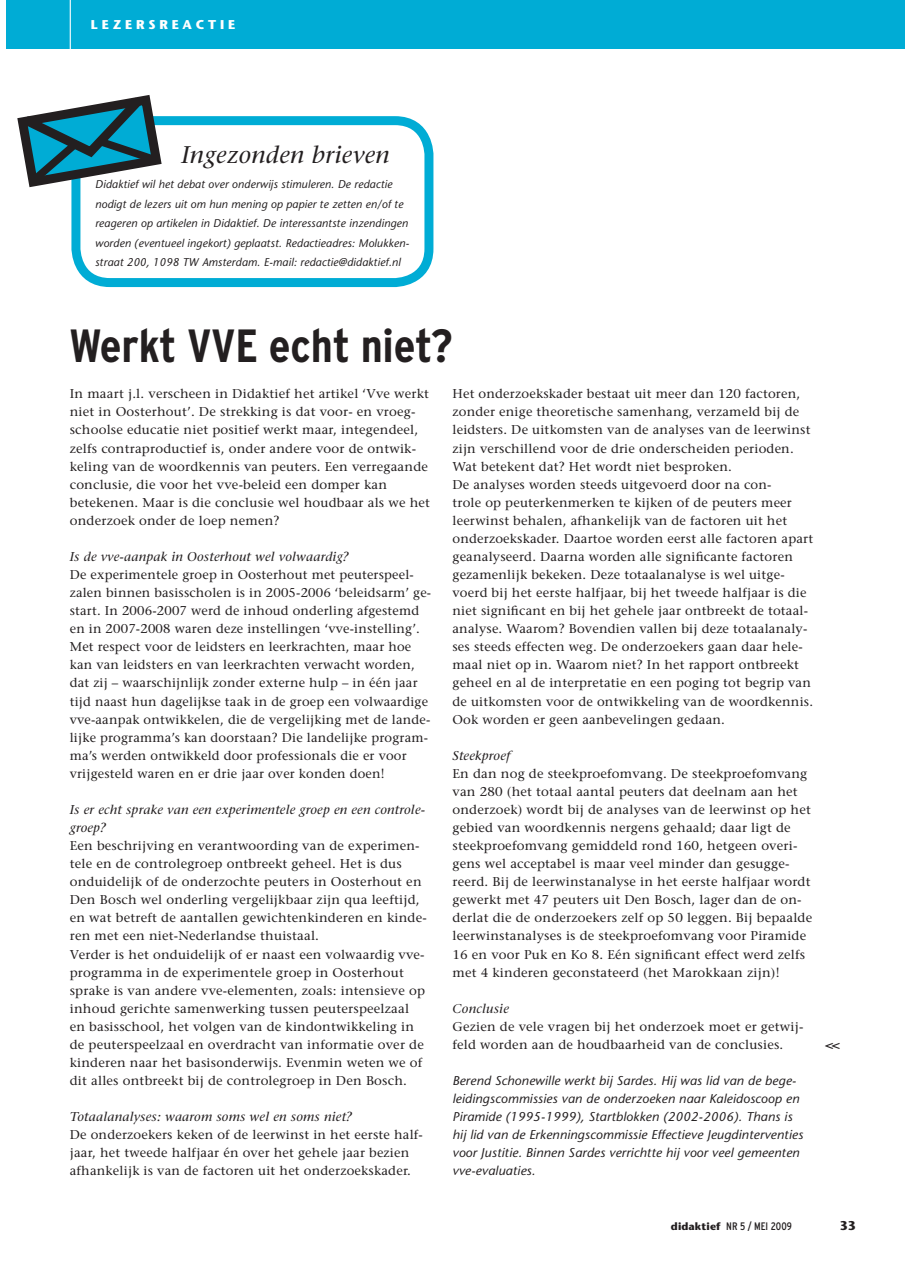
<style>
.page{position:relative;width:905px;height:1275px;background:#fff}
.page>*{position:absolute;margin:0;border:0;box-sizing:border-box;transform-origin:0 0}
.t1{font:700 condensed 46.5px "Interstate";letter-spacing:-.005em;color:#231f20}
.t2{font:italic 24px "Stone Serif";letter-spacing:.015em;color:#231f20}
.t3{font:12.75px/18px "Stone Serif";letter-spacing:.015em;color:#231f20}
.t4{font:italic 12.75px/18px "Stone Sans";letter-spacing:.01em;color:#231f20}
.t5{font:italic 12.75px/18px "Stone Serif";letter-spacing:.015em;color:#231f20}
.t6{font:700 12.75px "Stone Sans";letter-spacing:.3em;color:#fff}
.t7{font:700 12.75px "Stone Sans";color:#231f20}
.t8{font:700 12px "Stone Sans";color:#231f20;scale:1.25 1}
.t9{font:italic 11.25px/19.5px "Stone Sans";letter-spacing:.01em;color:#231f20}
.t10{font:condensed 10.8px "Interstate";letter-spacing:.005em;color:#231f20}
.s1{font-family:"Stone Sans";font-weight:700;font-stretch:normal;font-size:10.5px}
</style>
<div class="page">
<div style="left:6px;top:0;width:899px;height:49px;background:#00acd5"></div>
<hr style="left:70px;top:0;width:1px;height:58px;background:#fff">
<div style="left:71px;top:116px;width:362px;height:171px;border:9px solid #00acd5;border-radius:34px"></div>
<svg style="left:17px;top:95px;width:150px;height:97px"></svg>
<p class="t6" style="left:91px;top:17px;width:146px">LEZERSREACTIE</p>
<h2 class="t2" style="left:181px;top:141px;width:210px">Ingezonden brieven</h2>
<p class="t9" style="left:95px;top:174px;width:315px">Didaktief wil het debat over onderwijs stimuleren. De redactie no-digt de lezers uit om hun mening op papier te zetten en/of te reageren op artikelen in Didaktief. De interessantste inzendingen worden (eventueel ingekort) geplaatst. Redactieadres: Molukken&shy;straat 200, 1098 TW Amsterdam. E-mail: redactie@didaktief.nl</p>
<h1 class="t1" style="left:70px;top:320px;width:385px">Werkt VVE echt niet?</h1>
<p class="t3" style="left:70px;top:385px;width:362px">In maart j.l. verscheen in Didaktief het artikel ‘Vve werkt niet in Oosterhout’. De strekking is dat voor- en vroeg&shy;schoolse educatie niet positief werkt maar, integendeel, zelfs contraproductief is, onder andere voor de ontwik&shy;keling van de woordkennis van peuters. Een verregaande conclusie, die voor het vve-beleid een domper kan betekenen. Maar is die conclusie wel houdbaar als we het onderzoek onder de loep nemen?</p>
<p class="t5" style="left:70px;top:548px;width:281px">Is de vve-aanpak in Oosterhout wel volwaardig?</p>
<p class="t3" style="left:70px;top:566px;width:363px">De experimentele groep in Oosterhout met peuterspeel&shy;zalen binnen basisscholen is in 2005-2006 ‘beleidsarm’ ge&shy;start. In 2006-2007 werd de inhoud onderling afgestemd en in 2007-2008 waren deze instellingen ‘vve-instelling’.<br>Met respect voor de leidsters en leerkrachten, maar hoe kan van leidsters en van leerkrachten verwacht worden, dat zij – waarschijnlijk zonder externe hulp – in één jaar tijd naast hun dagelijkse taak in de groep een volwaardige vve-aanpak ontwikkelen, die de vergelijking met de lande&shy;lijke programma’s kan doorstaan? Die landelijke program&shy;ma’s werden ontwikkeld door professionals die er voor vrijgesteld waren en er drie jaar over konden doen!</p>
<p class="t5" style="left:70px;top:801px;width:357px">Is er echt sprake van een experimentele groep en een controle&shy;groep?</p>
<p class="t3" style="left:70px;top:837px;width:359px">Een beschrijving en verantwoording van de experimen&shy;tele en de controlegroep ontbreekt geheel. Het is dus onduidelijk of de onderzochte peuters in Oosterhout en Den Bosch wel onderling vergelijkbaar zijn qua leeftijd, en wat betreft de aantallen gewichtenkinderen en kinde&shy;ren met een niet-Nederlandse thuistaal.<br>Verder is het onduidelijk of er naast een volwaardig vve&shy;programma in de experimentele groep in Oosterhout sprake is van andere vve-elementen, zoals: intensieve op inhoud gerichte samenwerking tussen peuterspeelzaal en basisschool, het volgen van de kindontwikkeling in de peuterspeelzaal en overdracht van informatie over de kinderen naar het basisonderwijs. Evenmin weten we of dit alles ontbreekt bij de controlegroep in Den Bosch.</p>
<p class="t5" style="left:70px;top:1108px;width:284px">Totaalanalyses: waarom soms wel en soms niet?</p>
<p class="t3" style="left:70px;top:1126px;width:355px">De onderzoekers keken of de leerwinst in het eerste half&shy;jaar, het tweede halfjaar én over het gehele jaar bezien afhankelijk is van de factoren uit het onderzoekskader.</p>
<p class="t3" style="left:452px;top:385px;width:362px">Het onderzoekskader bestaat uit meer dan 120 factoren, zonder enige theoretische samenhang, verzameld bij de leidsters. De uitkomsten van de analyses van de leerwinst zijn verschillend voor de drie onderscheiden perioden.<br>Wat betekent dat? Het wordt niet besproken.<br>De analyses worden steeds uitgevoerd door na con-<br>trole op peuterkenmerken te kijken of de peuters meer leerwinst behalen, afhankelijk van de factoren uit het onderzoekskader. Daartoe worden eerst alle factoren apart geanalyseerd. Daarna worden alle significante factoren gezamenlijk bekeken. Deze totaalanalyse is wel uitge&shy;voerd bij het eerste halfjaar, bij het tweede halfjaar is die niet significant en bij het gehele jaar ontbreekt de totaal&shy;analyse. Waarom? Bovendien vallen bij deze totaalanaly&shy;ses steeds effecten weg. De onderzoekers gaan daar hele&shy;maal niet op in. Waarom niet? In het rapport ontbreekt geheel en al de interpretatie en een poging tot begrip van de uitkomsten voor de ontwikkeling van de woordkennis.<br>Ook worden er geen aanbevelingen gedaan.</p>
<p class="t5" style="left:452px;top:746px;width:59px">Steekproef</p>
<p class="t3" style="left:452px;top:764px;width:361px">En dan nog de steekproefomvang. De steekproefomvang van 280 (het totaal aantal peuters dat deelnam aan het onderzoek) wordt bij de analyses van de leerwinst op het gebied van woordkennis nergens gehaald; daar ligt de steekproefomvang gemiddeld rond 160, hetgeen overi&shy;gens wel acceptabel is maar veel minder dan gesugge&shy;reerd. Bij de leerwinstanalyse in het eerste halfjaar wordt gewerkt met 47 peuters uit Den Bosch, lager dan de on&shy;derlat die de onderzoekers zelf op 50 leggen. Bij bepaalde leerwinstanalyses is de steekproefomvang voor Piramide 16 en voor Puk en Ko 8. Eén significant effect werd zelfs met 4 kinderen geconstateerd (het Marokkaan zijn)!</p>
<p class="t5" style="left:452px;top:999px;width:58px">Conclusie</p>
<p class="t3" style="left:452px;top:1017px;width:353px">Gezien de vele vragen bij het onderzoek moet er getwij&shy;feld worden aan de houdbaarheid van de conclusies.</p>
<p class="t4" style="left:452px;top:1072px;width:352px">Berend Schonewille werkt bij Sardes. Hij was lid van de bege&shy;leidingscommissies van de onderzoeken naar Kaleidoscoop en Piramide (1995-1999), Startblokken (2002-2006). Thans is hij lid van de Erkenningscommissie Effectieve Jeugdinterventies voor Justitie. Binnen Sardes verrichtte hij voor veel gemeenten vve-evaluaties.</p>
<p class="t8" style="left:824px;top:1037px;width:14px">&lt;&lt;</p>
<p class="t10" style="left:671px;top:1220px;width:122px"><span class="s1">didaktief</span> NR 5 / MEI 2009</p>
<p class="t7" style="left:840px;top:1217px;width:18px">33</p>
</div>
